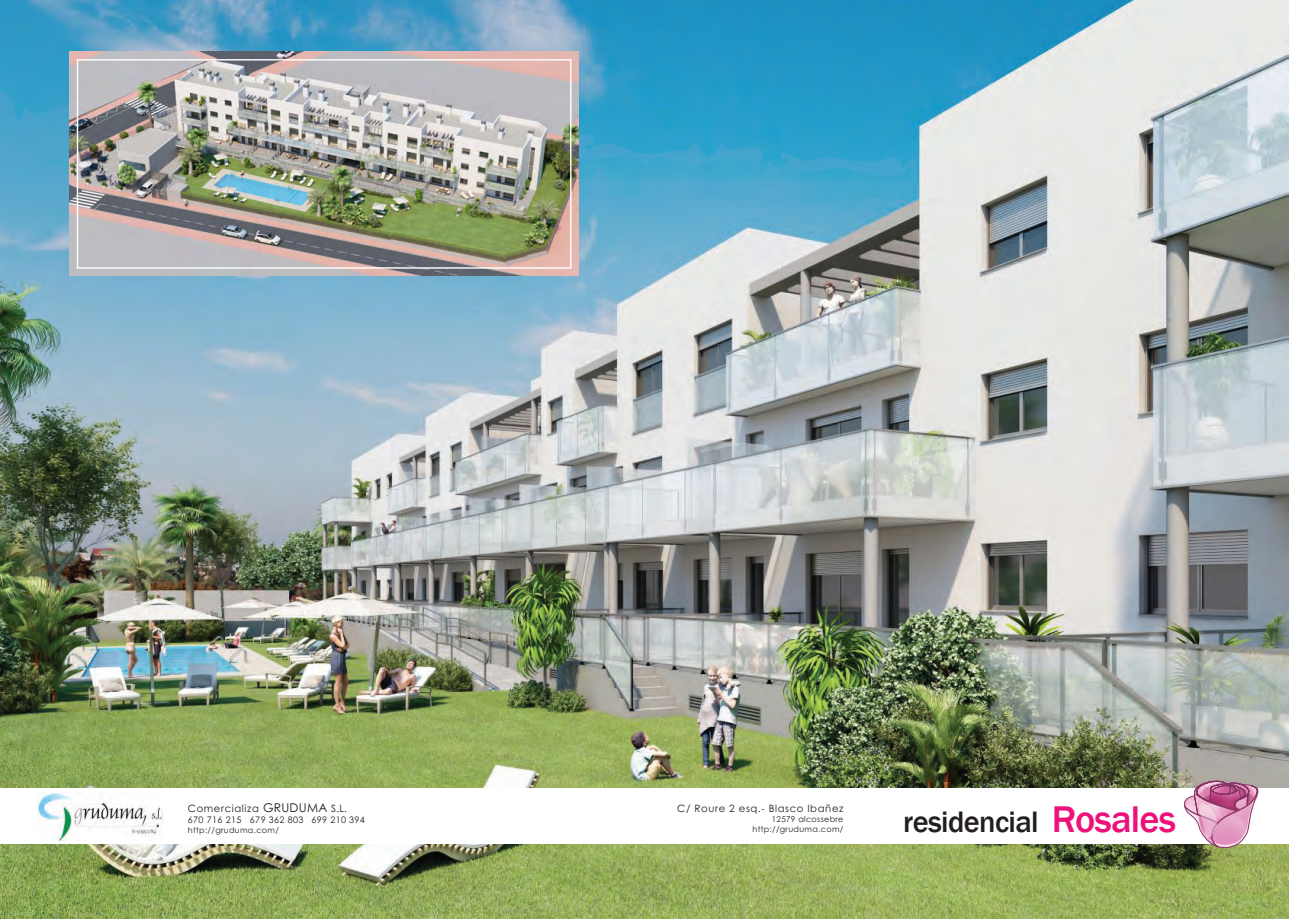
<style>
.page{position:relative;width:1289px;height:919px;background:#fff}
.page>*{position:absolute;margin:0;border:0;box-sizing:border-box;transform-origin:0 0}
.t1{font:500 30.45px "Franklin Gothic";letter-spacing:-.02em;color:#231f20}
.t2{font:10.05px "Century Gothic Std";letter-spacing:.06em;color:#231f20}
.t3{font:9px "Century Gothic Std";letter-spacing:.04em;color:#231f20}
.t4{font:8.1px/9.6px "Century Gothic Std";letter-spacing:.04em;color:#231f20;text-align:right}
.s1{font-size:12.15px}
.s2{font-size:38.25px;color:#ed117a}
</style>
<div class="page">
<img style="left:0;top:0;width:1288px;height:918px">
<img style="left:69px;top:52px;width:510px;height:224px">
<div style="left:0;top:787px;width:1288px;height:56px;background:#fff"></div>
<div style="left:77px;top:59px;width:494px;height:210px;border:1px solid #fff"></div>
<img style="left:37px;top:792px;width:125px;height:48px">
<svg style="left:1184px;top:763px;width:104px;height:130px"></svg>
<p class="t2" style="left:188px;top:802px;width:161px">Comercializa <span class="s1">GRUDUMA</span> S.L.</p>
<p class="t3" style="left:188px;top:814px;width:178px">670 716 215 679 362 803 699 210 394</p>
<p class="t4" style="left:188px;top:824px;width:92px">http://gruduma.com/</p>
<p class="t2" style="left:677px;top:802px;width:168px">C/ Roure 2 esq.- Blasco Ibañez</p>
<p class="t4" style="left:752px;top:814px;width:92px">12579 alcossebre http://gruduma.com/</p>
<h1 class="t1" style="left:903px;top:803px;width:274px">residencial <span class="s2">Rosales</span></h1>
</div>
